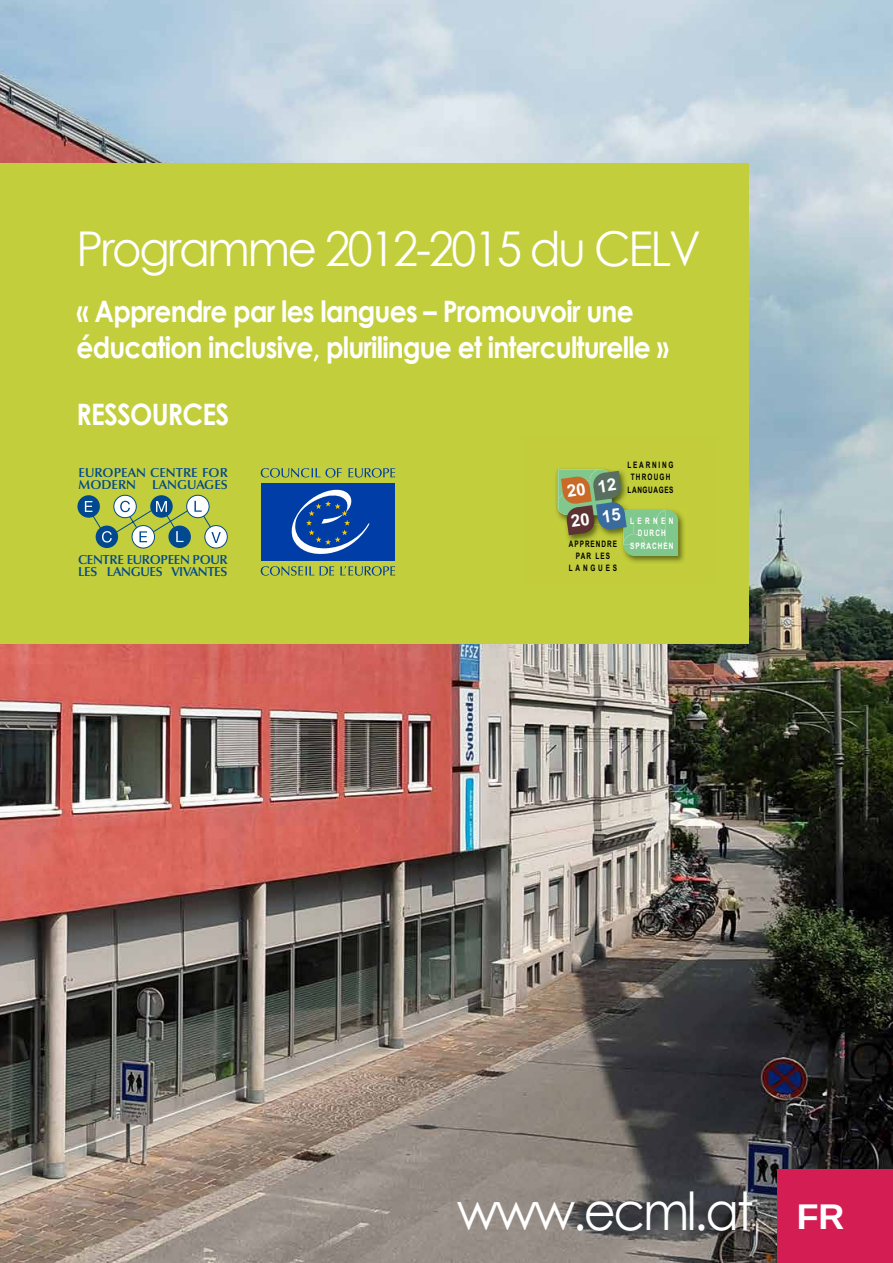
<style>
.page{position:relative;width:893px;height:1263px;background:#fff}
.page>*{position:absolute;margin:0;border:0;box-sizing:border-box;transform-origin:0 0}
.t1{font:52.5px "Century Gothic";letter-spacing:-.05em;color:#fff;scale:.94 1}
.t2{font:48px "Century Gothic";letter-spacing:-.05em;color:#fff;scale:.94 1}
.t3{font:700 35.7px "Arimo";color:#fff}
.t4{font:700 29.55px/35.4px "Century Gothic";letter-spacing:-.03em;color:#fff;scale:.9 1}
.t5{font:700 16.95px/30.3px "Arial";color:#fff}
.t6{font:600 13.05px/12.1px "Optima LT Std";letter-spacing:-.025em;color:#004990}
.t7{font:600 13.05px/12.1px "Optima LT Std";color:#004990}
.t8{font:700 8.85px/12.5px "Arial Narrow";letter-spacing:.15em;color:#000;text-align:center;scale:.88 1}
.t9{font:700 8.85px/12.5px "Arial Narrow";letter-spacing:.15em;color:#fff;text-align:center;scale:.88 1}
</style>
<div class="page">
<img style="left:0;top:0;width:893px;height:1263px">
<div style="left:0;top:163px;width:748px;height:480px;background:#c3ce3c"></div>
<svg style="left:114px;top:495px;width:22px;height:23px"></svg>
<div style="left:113px;top:495px;width:24px;height:23px;border:1px solid #004990;border-radius:50%"></div>
<svg style="left:132px;top:526px;width:22px;height:22px"></svg>
<div style="left:132px;top:525px;width:23px;height:23px;border:1px solid #004990;border-radius:50%"></div>
<svg style="left:187px;top:495px;width:22px;height:23px"></svg>
<div style="left:186px;top:495px;width:24px;height:23px;border:1px solid #004990;border-radius:50%"></div>
<div style="left:205px;top:526px;width:22px;height:22px;background:#fff;border-radius:50%"></div>
<div style="left:204px;top:525px;width:24px;height:23px;border:1px solid #004990;border-radius:50%"></div>
<div style="left:168px;top:526px;width:23px;height:22px;background:#004990;border-radius:50%"></div>
<div style="left:150px;top:495px;width:23px;height:23px;background:#004990;border-radius:50%"></div>
<div style="left:96px;top:526px;width:22px;height:22px;background:#004990;border-radius:50%"></div>
<svg style="left:77px;top:495px;width:23px;height:23px"></svg>
<svg style="left:85px;top:501px;width:136px;height:42px"></svg>
<svg style="left:348px;top:468px;width:47px;height:10px"></svg>
<svg style="left:261px;top:468px;width:81px;height:10px"></svg>
<svg style="left:340px;top:566px;width:55px;height:10px"></svg>
<svg style="left:261px;top:566px;width:73px;height:10px"></svg>
<div style="left:261px;top:483px;width:134px;height:78px;background:#003da6"></div>
<svg style="left:291px;top:489px;width:79px;height:65px"></svg>
<div style="left:778px;top:1169px;width:115px;height:94px;background:#d41e53"></div>
<img style="left:622px;top:510px;width:62px;height:53px">
<div style="left:633px;top:521px;width:45px;height:35px;background:#7fc78c"></div>
<div style="left:657px;top:510px;width:21px;height:21px;background:#7fc78c;border-radius:50%"></div>
<div style="left:623px;top:534px;width:22px;height:22px;background:#7fc78c;border-radius:50%"></div>
<img style="left:555px;top:472px;width:3px;height:42px">
<div style="left:557px;top:469px;width:44px;height:36px;background:#7fc78c"></div>
<div style="left:557px;top:494px;width:21px;height:21px;background:#7fc78c;border-radius:50%"></div>
<img style="left:567px;top:535px;width:54px;height:7px">
<img style="left:621px;top:508px;width:9px;height:37px">
<img style="left:627px;top:510px;width:30px;height:24px">
<img style="left:633px;top:521px;width:32px;height:24px">
<img style="left:657px;top:510px;width:8px;height:21px">
<img style="left:623px;top:534px;width:22px;height:11px">
<img style="left:558px;top:468px;width:62px;height:51px">
<img style="left:558px;top:469px;width:32px;height:25px">
<img style="left:590px;top:469px;width:21px;height:2px">
<img style="left:558px;top:494px;width:3px;height:21px">
<svg style="left:561px;top:471px;width:66px;height:64px"></svg>
<h2 class="t2" style="left:77px;top:215px;width:665px">Programme 2012-2015 du CELV</h2>
<p class="t4" style="left:77px;top:293px;width:660px">« Apprendre par les langues – Promouvoir une éducation inclusive, plurilingue et interculturelle »</p>
<p class="t4" style="left:77px;top:395px;width:171px">RESSOURCES</p>
<p class="t7" style="left:79px;top:467px;width:151px">EUROPEAN CENTRE FOR<br>MODERN LANGUAGES</p>
<p class="t6" style="left:78px;top:553px;width:151px">CENTRE EUROPEEN POUR<br>LES LANGUES VIVANTES</p>
<p class="t8" style="left:627px;top:458px;width:54px">LEARNING<br>THROUGH<br>LANGUAGES</p>
<p class="t5" style="left:565px;top:476px;width:51px;rotate:-8deg">20 12<br>20 15</p>
<p class="t9" style="left:630px;top:514px;width:51px">LERNEN<br>DURCH<br>SPRACHEN</p>
<p class="t8" style="left:569px;top:537px;width:56px">APPRENDRE<br>PAR LES<br>LANGUES</p>
<h1 class="t1" style="left:457px;top:1174px;width:317px">www.ecml.at</h1>
<p class="t3" style="left:797px;top:1192px;width:49px">FR</p>
</div>
